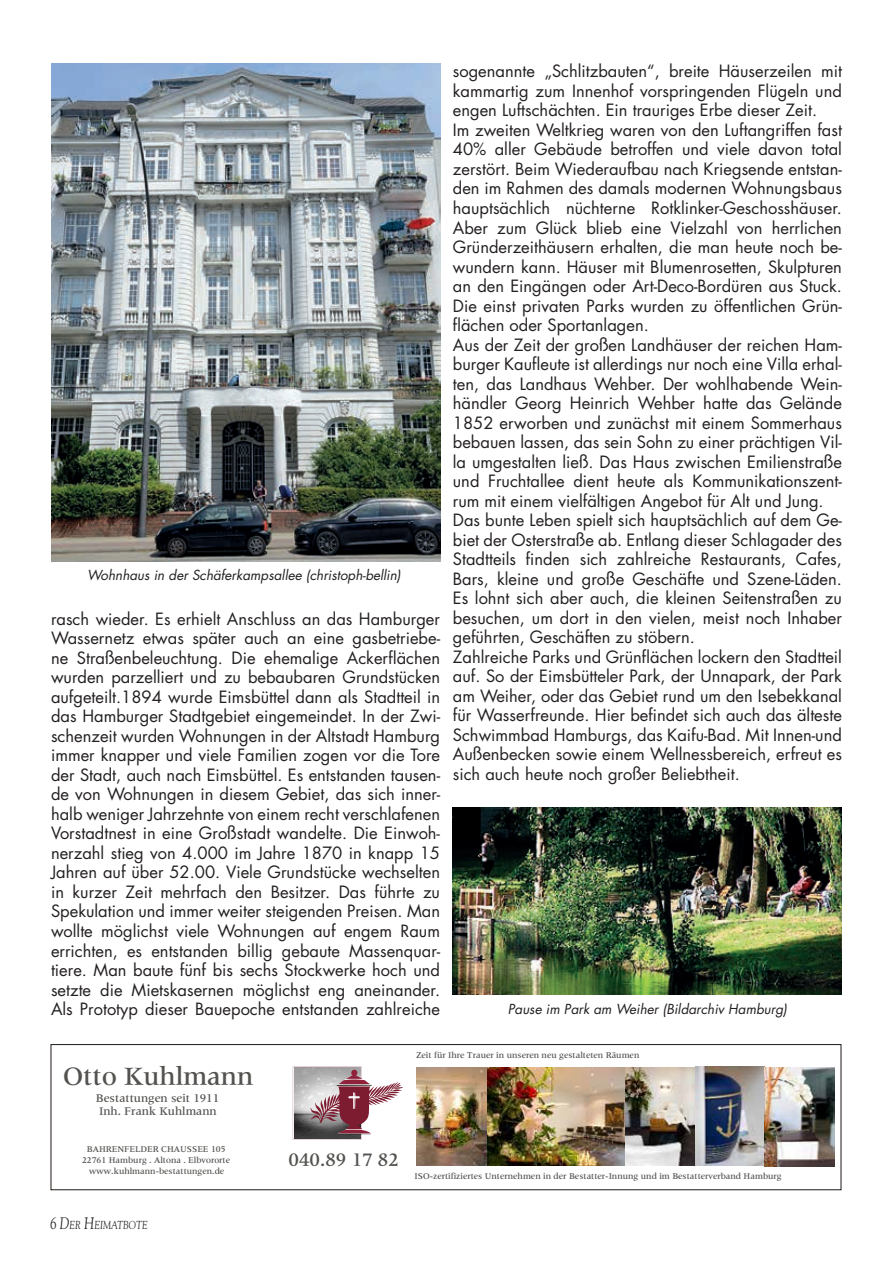
<style>
.page{position:relative;width:893px;height:1263px;background:#fff}
.page>*{position:absolute;margin:0;border:0;box-sizing:border-box;transform-origin:0 0}
.t1{font:27px "Latin 725 Md BT";color:#54524f}
.t2{font:19.5px "Latin 725 Md BT";color:#54524f}
.t3{font:16.5px/19.5px "Futura Std";color:#231f20;text-align:justify}
.t4{font:italic 13.5px "Futura Std";color:#231f20}
.t5{font:12px/13.5px "Latin 725 Md BT";color:#54524f}
.t6{font:italic 11.55px "Goudy Std";color:#231f20;scale:.8 1}
.t7{font:9px/11.1px "Latin 725 Md BT";color:#54524f;text-align:center}
.s1{font-size:16.5px}
</style>
<div class="page">
<div style="left:51px;top:1044px;width:790px;height:146px;border:1px solid #1f1a17"></div>
<svg style="left:293px;top:1066px;width:110px;height:74px"></svg>
<img style="left:416px;top:1067px;width:419px;height:99px">
<img style="left:453px;top:807px;width:389px;height:187px">
<img style="left:51px;top:64px;width:389px;height:497px">
<p class="t4" style="left:87px;top:566px;width:315px">Wohnhaus in der Schäferkampsallee (christoph-bellin)</p>
<p class="t3" style="left:51px;top:609px;width:391px">rasch wieder. Es erhielt Anschluss an das Hamburger Wassernetz etwas später auch an eine gasbetriebe&shy;ne Straßenbeleuchtung. Die ehemalige Ackerflächen wurden parzelliert und zu bebaubaren Grundstücken aufgeteilt.1894 wurde Eimsbüttel dann als Stadtteil in das Hamburger Stadtgebiet eingemeindet. In der Zwi&shy;schenzeit wurden Wohnungen in der Altstadt Hamburg immer knapper und viele Familien zogen vor die Tore der Stadt, auch nach Eimsbüttel. Es entstanden tausen&shy;de von Wohnungen in diesem Gebiet, das sich inner&shy;halb weniger Jahrzehnte von einem recht verschlafenen Vorstadtnest in eine Großstadt wandelte. Die Einwoh&shy;nerzahl stieg von 4.000 im Jahre 1870 in knapp 15<br>Jahren auf über 52.00. Viele Grundstücke wechselten in kurzer Zeit mehrfach den Besitzer. Das führte zu Spekulation und immer weiter steigenden Preisen. Man wollte möglichst viele Wohnungen auf engem Raum errichten, es entstanden billig gebaute Massenquar&shy;tiere. Man baute fünf bis sechs Stockwerke hoch und setzte die Mietskasernen möglichst eng aneinander.<br>Als Prototyp dieser Bauepoche entstanden zahlreiche</p>
<p class="t3" style="left:453px;top:62px;width:391px;text-align:left">sogenannte „Schlitzbauten“, breite Häuserzeilen mit kammartig zum Innenhof vorspringenden Flügeln und engen Luftschächten. Ein trauriges Erbe dieser Zeit.<br>Im zweiten Weltkrieg waren von den Luftangriffen fast 40% aller Gebäude betroffen und viele davon total zerstört. Beim Wiederaufbau nach Kriegsende entstan&shy;den im Rahmen des damals modernen Wohnungsbaus hauptsächlich nüchterne Rotklinker-Geschosshäuser.<br>Aber zum Glück blieb eine Vielzahl von herrlichen Gründerzeithäusern erhalten, die man heute noch be&shy;wundern kann. Häuser mit Blumenrosetten, Skulpturen an den Eingängen oder Art-Deco-Bordüren aus Stuck.<br>Die einst privaten Parks wurden zu öffentlichen Grün&shy;flächen oder Sportanlagen.<br>Aus der Zeit der großen Landhäuser der reichen Ham&shy;burger Kaufleute ist allerdings nur noch eine Villa erhal&shy;ten, das Landhaus Wehber. Der wohlhabende Wein&shy;händler Georg Heinrich Wehber hatte das Gelände 1852 erworben und zunächst mit einem Sommerhaus bebauen lassen, das sein Sohn zu einer prächtigen Vil&shy;la umgestalten ließ. Das Haus zwischen Emilienstraße und Fruchtallee dient heute als Kommunikationszent&shy;rum mit einem vielfältigen Angebot für Alt und Jung.<br>Das bunte Leben spielt sich hauptsächlich auf dem Ge&shy;biet der Osterstraße ab. Entlang dieser Schlagader des Stadtteils finden sich zahlreiche Restaurants, Cafes, Bars, kleine und große Geschäfte und Szene-Läden.<br>Es lohnt sich aber auch, die kleinen Seitenstraßen zu besuchen, um dort in den vielen, meist noch Inhaber geführten, Geschäften zu stöbern.<br>Zahlreiche Parks und Grünflächen lockern den Stadtteil auf. So der Eimsbütteler Park, der Unnapark, der Park am Weiher, oder das Gebiet rund um den Isebekkanal für Wasserfreunde. Hier befindet sich auch das älteste Schwimmbad Hamburgs, das Kaifu-Bad. Mit Innen-und Außenbecken sowie einem Wellnessbereich, erfreut es sich auch heute noch großer Beliebtheit.</p>
<p class="t4" style="left:508px;top:1001px;width:281px">Pause im Park am Weiher (Bildarchiv Hamburg)</p>
<h1 class="t1" style="left:63px;top:1058px;width:192px">Otto Kuhlmann</h1>
<p class="t5" style="left:96px;top:1092px;width:125px">Bestattungen seit 1911<br>Inh. Frank Kuhlmann</p>
<p class="t7" style="left:82px;top:1144px;width:150px">BAHRENFELDER CHAUSSEE 105<br>22761 Hamburg . Altona . Elbvororte www.kuhlmann-bestattungen.de</p>
<p class="t6" style="left:50px;top:1217px;width:124px"><span class="s1">6</span> <span class="s1">D</span>ER <span class="s1">H</span>EIMATBOTE</p>
<p class="t7" style="left:416px;top:1050px;width:225px">Zeit für Ihre Trauer in unseren neu gestalteten Räumen</p>
<p class="t2" style="left:289px;top:1146px;width:112px">040.89 17 82</p>
<p class="t7" style="left:415px;top:1171px;width:369px">ISO-zertifiziertes Unternehmen in der Bestatter-Innung und im Bestatterverband Hamburg</p>
</div>
